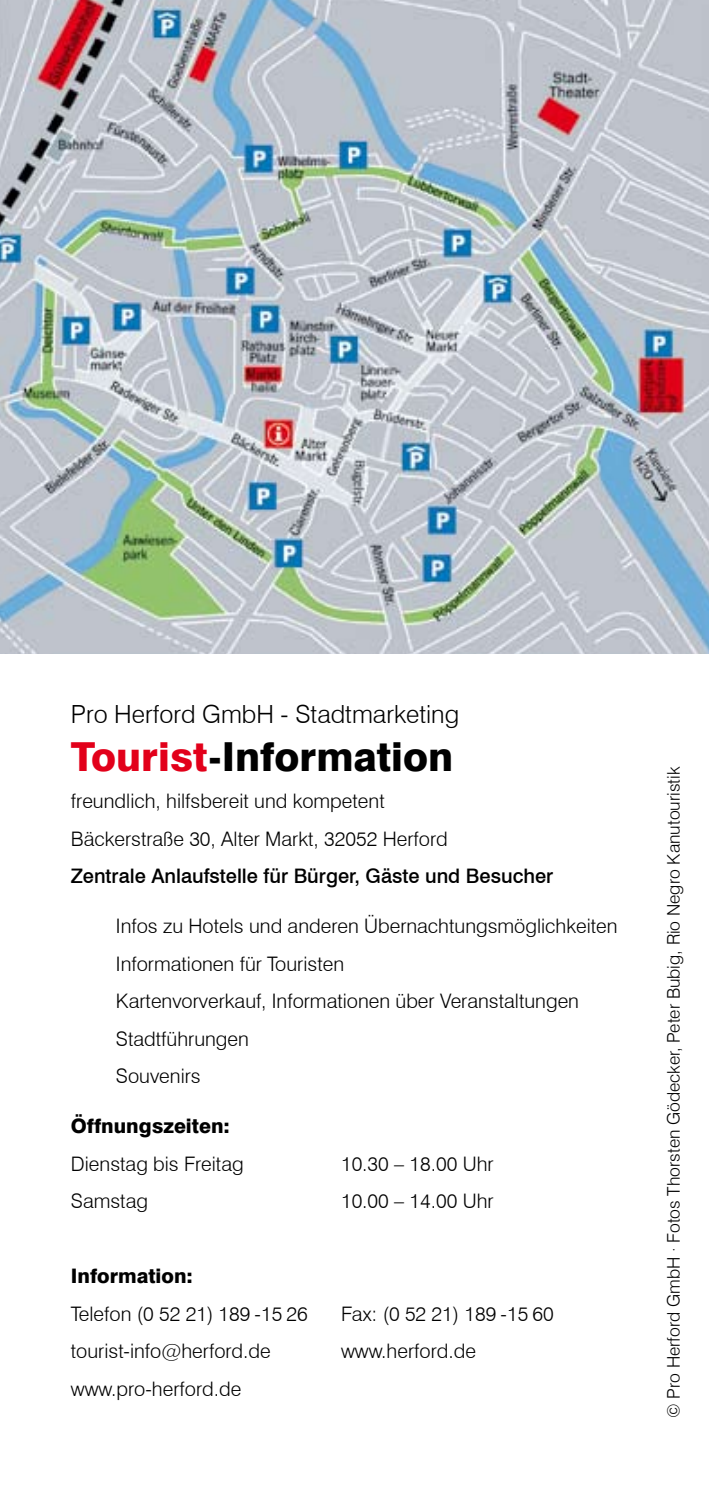
<style>
.page{position:relative;width:709px;height:1489px;background:#fff}
.page>*{position:absolute;margin:0;border:0;box-sizing:border-box;transform-origin:0 0}
.t1{font:800 40px "Swiss 721 BT";color:#000}
.t2{font:300 25px "Swiss 721 BT";color:#000}
.t3{font:300 20px/37.5px "Swiss 721 BT";color:#000}
.t4{font:500 20px "Swiss 721 BT";color:#000}
.t5{font:800 20px "Swiss 721 BT";color:#000}
.t6{font:300 17.5px "Swiss 721 BT";color:#000}
.s1{color:#e2001a}
</style>
<div class="page">
<img style="left:0;top:0;width:709px;height:653px">
<p class="t2" style="left:71px;top:698px;width:390px">Pro Herford GmbH - Stadtmarketing</p>
<h1 class="t1" style="left:71px;top:732px;width:384px"><span class="s1">Tourist</span>-Information</h1>
<p class="t3" style="left:71px;top:782px;width:378px">freundlich, hilfsbereit und kompetent<br>Bäckerstraße 30, Alter Markt, 32052 Herford</p>
<p class="t4" style="left:71px;top:863px;width:484px">Zentrale Anlaufstelle für Bürger, Gäste und Besucher</p>
<p class="t3" style="left:116px;top:907px;width:503px">Infos zu Hotels und anderen Übernachtungsmöglichkeiten Informationen für Touristen<br>Kartenvorverkauf, Informationen über Veranstaltungen Stadtführungen<br>Souvenirs</p>
<p class="t5" style="left:71px;top:1113px;width:160px">Öffnungszeiten:</p>
<p class="t3" style="left:71px;top:1144px;width:174px">Dienstag bis Freitag</p>
<p class="t3" style="left:341px;top:1144px;width:154px">10.30 – 18.00 Uhr</p>
<p class="t3" style="left:71px;top:1182px;width:79px">Samstag</p>
<p class="t3" style="left:341px;top:1182px;width:154px">10.00 – 14.00 Uhr</p>
<p class="t5" style="left:71px;top:1263px;width:123px">Information:</p>
<p class="t3" style="left:71px;top:1294px;width:238px">Telefon (0 52 21) 189 -15 26</p>
<p class="t3" style="left:341px;top:1294px;width:214px">Fax: (0 52 21) 189 -15 60</p>
<p class="t3" style="left:71px;top:1332px;width:201px">tourist-info@herford.de</p>
<p class="t3" style="left:341px;top:1332px;width:136px">www.herford.de</p>
<p class="t3" style="left:71px;top:1369px;width:172px">www.pro-herford.de</p>
<p class="t6" style="left:663px;top:1417px;width:653px;rotate:-90deg">© Pro Herford GmbH · Fotos Thorsten Gödecker, Peter Bubig, Rio Negro Kanutouristik</p>
</div>
